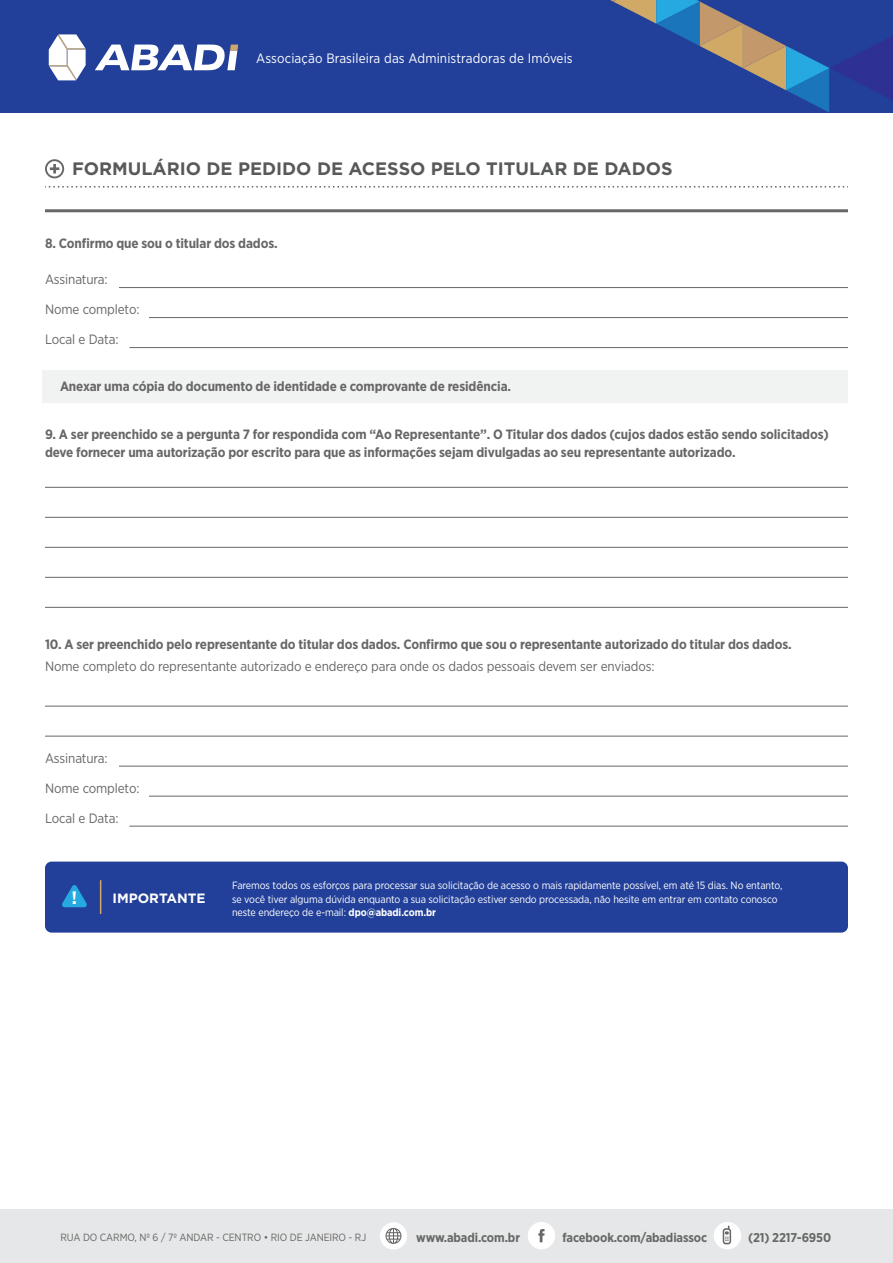
<style>
.page{position:relative;width:893px;height:1263px;background:#fff}
.page>*{position:absolute;margin:0;border:0;box-sizing:border-box;transform-origin:0 0}
.t1{font:700 18px "Gotham";color:#58595b}
.t2{font:700 18px "Gotham";color:#fff}
.t3{font:700 13.5px/18px "Gotham Narrow";letter-spacing:-.01em;color:#676767}
.t4{font:13.5px "Gotham Narrow";letter-spacing:-.01em;color:#676767}
.t5{font:13.5px "Gotham Narrow";letter-spacing:.01em;color:#fff}
.t6{font:700 13.5px "Gotham";color:#fff}
.t7{font:700 12.75px "Gotham Narrow";letter-spacing:-.01em;color:#676767}
.t8{font:10.5px/13.5px "Gotham Narrow";letter-spacing:-.01em;color:#fff}
.t9{font:10.5px "Gotham Narrow";letter-spacing:-.01em;color:#676767}
.s1{font-weight:700}
</style>
<div class="page">
<div style="left:42px;top:370px;width:806px;height:33px;background:#f1f2f2"></div>
<div style="left:0;top:1209px;width:893px;height:54px;background:#e6e7e8"></div>
<div style="left:0;top:0;width:893px;height:113px;background:#224099"></div>
<svg style="left:610px;top:0;width:283px;height:112px"></svg>
<svg style="left:49px;top:34px;width:37px;height:46px"></svg>
<svg style="left:95px;top:45px;width:143px;height:25px"></svg>
<div style="left:528px;top:1222px;width:27px;height:27px;background:#fff;border-radius:50%"></div>
<svg style="left:538px;top:1229px;width:7px;height:13px"></svg>
<div style="left:714px;top:1222px;width:27px;height:27px;background:#fff;border-radius:50%"></div>
<svg style="left:723px;top:1225px;width:8px;height:19px"></svg>
<div style="left:380px;top:1222px;width:27px;height:27px;background:#fff;border-radius:50%"></div>
<svg style="left:385px;top:1228px;width:16px;height:16px"></svg>
<svg style="left:45px;top:186px;width:803px;height:2px"></svg>
<hr style="left:45px;top:209px;width:803px;height:3px;background:#676767">
<svg style="left:45px;top:159px;width:19px;height:19px"></svg>
<hr style="left:119px;top:287px;width:729px;height:1px;background:#676767">
<hr style="left:45px;top:706px;width:803px;height:1px;background:#676767">
<hr style="left:45px;top:736px;width:803px;height:1px;background:#676767">
<hr style="left:149px;top:317px;width:699px;height:1px;background:#676767">
<hr style="left:129px;top:347px;width:719px;height:1px;background:#676767">
<hr style="left:119px;top:766px;width:729px;height:1px;background:#676767">
<hr style="left:149px;top:796px;width:699px;height:1px;background:#676767">
<hr style="left:129px;top:826px;width:719px;height:1px;background:#676767">
<div style="left:45px;top:861px;width:803px;height:71px;background:#224099;border-radius:7px"></div>
<svg style="left:62px;top:885px;width:25px;height:22px"></svg>
<hr style="left:100px;top:880px;width:1px;height:34px;background:#d0a967">
<hr style="left:45px;top:487px;width:803px;height:1px;background:#676767">
<hr style="left:45px;top:517px;width:803px;height:1px;background:#676767">
<hr style="left:45px;top:547px;width:803px;height:1px;background:#676767">
<hr style="left:45px;top:577px;width:803px;height:1px;background:#676767">
<hr style="left:45px;top:607px;width:803px;height:1px;background:#676767">
<p class="t5" style="left:256px;top:50px;width:318px">Associação Brasileira das Administradoras de Imóveis</p>
<h1 class="t1" style="left:72px;top:157px;width:602px">FORMULÁRIO DE PEDIDO DE ACESSO PELO TITULAR DE DADOS</h1>
<p class="t3" style="left:45px;top:235px;width:234px">8. Confirmo que sou o titular dos dados.</p>
<p class="t4" style="left:45px;top:271px;width:64px">Assinatura:</p>
<p class="t4" style="left:45px;top:301px;width:96px">Nome completo:</p>
<p class="t4" style="left:45px;top:331px;width:75px">Local e Data:</p>
<p class="t3" style="left:60px;top:377px;width:453px">Anexar uma cópia do documento de identidade e comprovante de residência.</p>
<p class="t3" style="left:45px;top:425px;width:785px">9. A ser preenchido se a pergunta 7 for respondida com “Ao Representante”. O Titular dos dados (cujos dados estão sendo solicitados) deve fornecer uma autorização por escrito para que as informações sejam divulgadas ao seu representante autorizado.</p>
<p class="t3" style="left:45px;top:635px;width:748px">10. A ser preenchido pelo representante do titular dos dados. Confirmo que sou o representante autorizado do titular dos dados.</p>
<p class="t4" style="left:45px;top:658px;width:611px">Nome completo do representante autorizado e endereço para onde os dados pessoais devem ser enviados:</p>
<p class="t4" style="left:45px;top:750px;width:64px">Assinatura:</p>
<p class="t4" style="left:45px;top:780px;width:96px">Nome completo:</p>
<p class="t4" style="left:45px;top:810px;width:75px">Local e Data:</p>
<h1 class="t2" style="left:72px;top:885px;width:7px">!</h1>
<p class="t6" style="left:113px;top:889px;width:95px">IMPORTANTE</p>
<p class="t8" style="left:232px;top:878px;width:552px">Faremos todos os esforços para processar sua solicitação de acesso o mais rapidamente possível, em até 15 dias. No entanto, se você tiver alguma dúvida enquanto a sua solicitação estiver sendo processada, não hesite em entrar em contato conosco neste endereço de e-mail: <span class="s1">dpo@abadi.com.br</span></p>
<p class="t9" style="left:61px;top:1230px;width:307px">RUA DO CARMO, Nº 6 / 7º ANDAR - CENTRO • RIO DE JANEIRO - RJ</p>
<p class="t7" style="left:416px;top:1230px;width:105px">www.abadi.com.br</p>
<p class="t7" style="left:563px;top:1229px;width:146px">facebook.com/abadiassoc</p>
<p class="t7" style="left:748px;top:1229px;width:85px">(21) 2217-6950</p>
</div>
